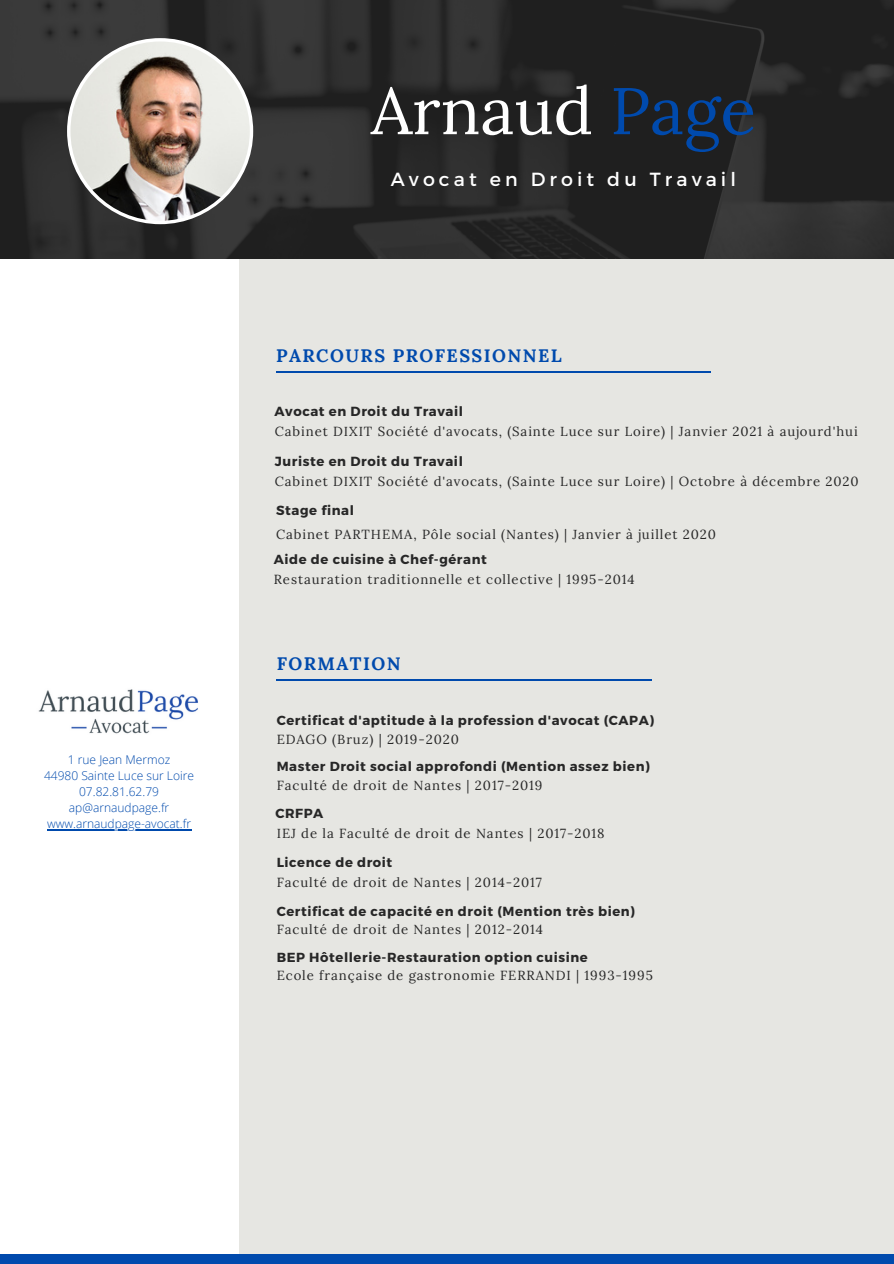
<style>
.page{position:relative;width:894px;height:1264px;background:#fff}
.page>*{position:absolute;margin:0;border:0;box-sizing:border-box;transform-origin:0 0}
.t1{font:65.7px "Lora";color:#fff}
.t2{font:19.05px "Montserrat";letter-spacing:.215em;color:#fff}
.t3{font:700 18px "Lora";letter-spacing:.08em;color:#004aad}
.t4{font:13.2px "Lora";letter-spacing:.07em;color:#272727}
.t5{font:700 13.2px "Montserrat";letter-spacing:.045em;color:#272727}
.t6{font:300 12px "Open Sans";color:#004aad}
.s1{color:#004aad}
</style>
<div class="page">
<img style="left:0;top:0;width:893px;height:259px">
<div style="left:234px;top:259px;width:659px;height:995px;background:#e6e6e2"></div>
<div style="left:0;top:259px;width:238px;height:995px;background:#fff"></div>
<img style="left:67px;top:38px;width:186px;height:186px">
<hr style="left:276px;top:679px;width:375px;height:1px;background:#004aad">
<hr style="left:276px;top:371px;width:434px;height:1px;background:#004aad">
<img style="left:38px;top:689px;width:160px;height:45px">
<hr style="left:47px;top:829px;width:144px;height:1px;background:#004aad">
<div style="left:0;top:1254px;width:893px;height:9px;background:#004aad"></div>
<p class="t6" style="left:68px;top:751px;width:104px">1 rue Jean Mermoz</p>
<p class="t6" style="left:44px;top:767px;width:151px">44980 Sainte Luce sur Loire</p>
<p class="t6" style="left:79px;top:783px;width:81px">07.82.81.62.79</p>
<p class="t6" style="left:69px;top:799px;width:102px">ap@arnaudpage.fr</p>
<p class="t6" style="left:47px;top:815px;width:145px">www.arnaudpage-avocat.fr</p>
<p class="t1" style="left:371px;top:68px;width:386px">Arnaud <span class="s1">Page</span></p>
<p class="t2" style="left:391px;top:167px;width:346px">Avocat en Droit du Travail</p>
<p class="t3" style="left:276px;top:343px;width:287px">PARCOURS PROFESSIONNEL</p>
<p class="t5" style="left:274px;top:402px;width:190px">Avocat en Droit du Travail</p>
<p class="t4" style="left:275px;top:423px;width:584px">Cabinet DIXIT Société d'avocats, (Sainte Luce sur Loire) | Janvier 2021 à aujourd'hui</p>
<p class="t5" style="left:275px;top:452px;width:189px">Juriste en Droit du Travail</p>
<p class="t4" style="left:275px;top:473px;width:585px">Cabinet DIXIT Société d'avocats, (Sainte Luce sur Loire) | Octobre à décembre 2020</p>
<p class="t5" style="left:276px;top:501px;width:79px">Stage final</p>
<p class="t4" style="left:276px;top:525px;width:441px">Cabinet PARTHEMA, Pôle social (Nantes) | Janvier à juillet 2020</p>
<p class="t5" style="left:274px;top:550px;width:214px">Aide de cuisine à Chef-gérant</p>
<p class="t4" style="left:274px;top:571px;width:362px">Restauration traditionnelle et collective | 1995-2014</p>
<p class="t3" style="left:276px;top:652px;width:126px">FORMATION</p>
<p class="t5" style="left:276px;top:712px;width:379px">Certificat d'aptitude à la profession d'avocat (CAPA)</p>
<p class="t4" style="left:276px;top:730px;width:184px">EDAGO (Bruz) | 2019-2020</p>
<p class="t5" style="left:276px;top:758px;width:374px">Master Droit social approfondi (Mention assez bien)</p>
<p class="t4" style="left:276px;top:776px;width:267px">Faculté de droit de Nantes | 2017-2019</p>
<p class="t5" style="left:275px;top:805px;width:49px">CRFPA</p>
<p class="t4" style="left:276px;top:824px;width:329px">IEJ de la Faculté de droit de Nantes | 2017-2018</p>
<p class="t5" style="left:276px;top:853px;width:117px">Licence de droit</p>
<p class="t4" style="left:276px;top:874px;width:267px">Faculté de droit de Nantes | 2014-2017</p>
<p class="t5" style="left:276px;top:902px;width:360px">Certificat de capacité en droit (Mention très bien)</p>
<p class="t4" style="left:276px;top:920px;width:268px">Faculté de droit de Nantes | 2012-2014</p>
<p class="t5" style="left:276px;top:948px;width:312px">BEP Hôtellerie-Restauration option cuisine</p>
<p class="t4" style="left:276px;top:966px;width:377px">Ecole française de gastronomie FERRANDI | 1993-1995</p>
</div>
